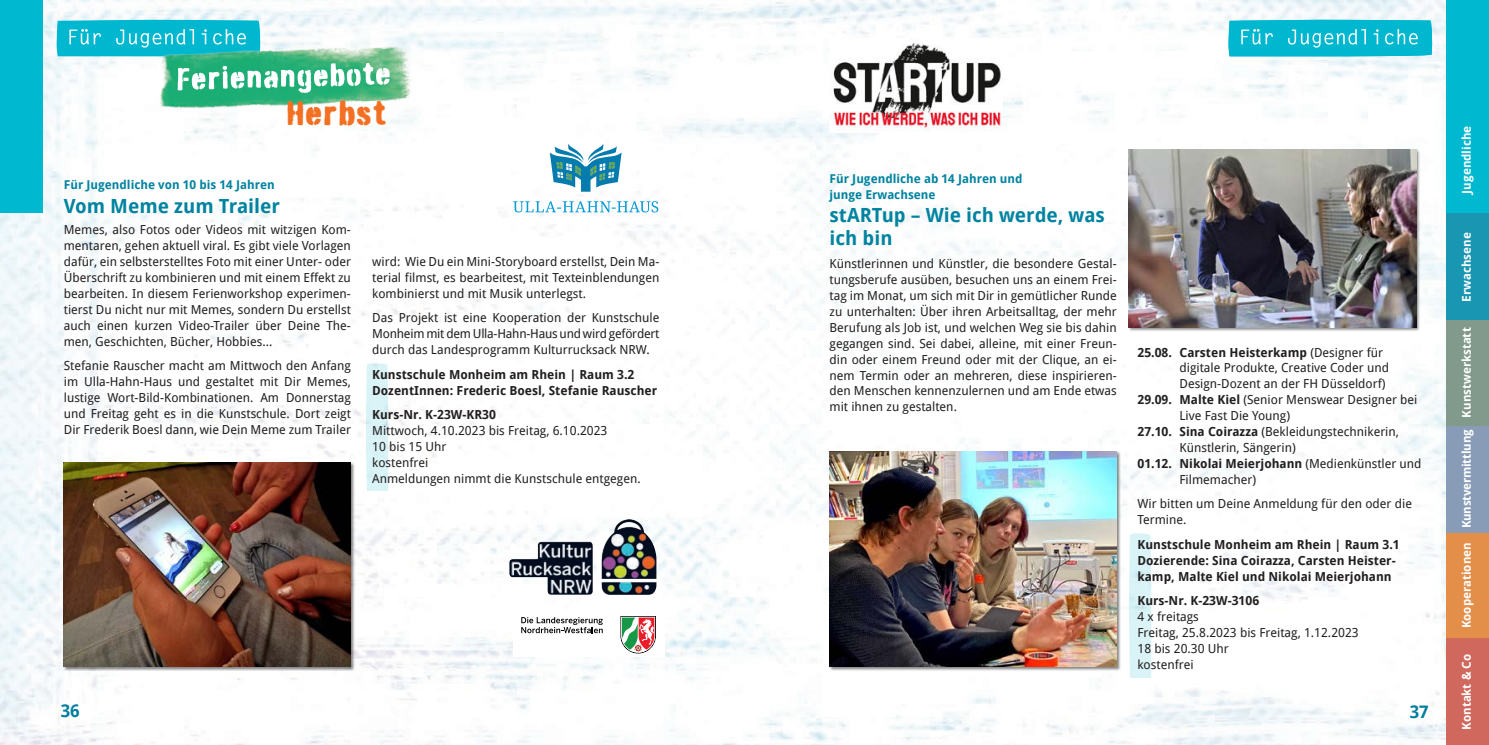
<style>
.page{position:relative;width:1489px;height:745px;background:#fff}
.page>*{position:absolute;margin:0;border:0;box-sizing:border-box;transform-origin:0 0}
.t1{font:34.5px "Burnaby Stencil";letter-spacing:.06em;color:#f36f21}
.t2{font:700 19.5px/23.1px "Droid Sans";color:#0083a0}
.t3{font:700 17.25px "Droid Sans";color:#007d9f}
.t4{font:12.45px/15.9px "Droid Sans";color:#231f20;text-align:justify}
.t5{font:700 12.45px/15.9px "Droid Sans";color:#231f20}
.t6{font:700 12.15px/15.9px "Droid Sans";color:#0083a0}
.t7{font:700 12px "Droid Sans";color:#fff}
.t8{font:700 12px "Droid Sans";letter-spacing:-.02em;color:#fff}
.s1{font-weight:400}
.s2{font-weight:700}
</style>
<div class="page">
<img style="left:0;top:0;width:1446px;height:744px">
<svg style="left:1228px;top:20px;width:204px;height:36px"></svg>
<svg style="left:57px;top:20px;width:203px;height:36px"></svg>
<div style="left:1446px;top:531px;width:42px;height:107px;background:#e48f49"></div>
<div style="left:1446px;top:0;width:42px;height:531px;background:#889cb7"></div>
<div style="left:1446px;top:638px;width:42px;height:106px;background:#d0685d"></div>
<div style="left:1446px;top:0;width:42px;height:425px;background:#819a8b"></div>
<div style="left:1446px;top:0;width:42px;height:319px;background:#1996b1"></div>
<div style="left:1446px;top:0;width:42px;height:213px;background:#00b9d1"></div>
<div style="left:0;top:0;width:43px;height:213px;background:#00b9d1"></div>
<svg style="left:366px;top:361px;width:22px;height:129px"></svg>
<svg style="left:1128px;top:531px;width:23px;height:146px"></svg>
<img style="left:601px;top:519px;width:55px;height:59px">
<div style="left:512px;top:611px;width:152px;height:45px;background:#fff"></div>
<svg style="left:521px;top:617px;width:82px;height:15px"></svg>
<svg style="left:620px;top:616px;width:36px;height:37px"></svg>
<svg style="left:513px;top:201px;width:145px;height:11px"></svg>
<svg style="left:550px;top:144px;width:71px;height:47px"></svg>
<img style="left:829px;top:38px;width:173px;height:94px">
<img style="left:154px;top:44px;width:261px;height:68px">
<svg style="left:178px;top:63px;width:212px;height:30px"></svg>
<div style="left:63px;top:462px;width:292px;height:208px;background:#231f20;opacity:.55"></div>
<img style="left:64px;top:462px;width:287px;height:204px">
<div style="left:1128px;top:149px;width:292px;height:182px;background:#231f20;opacity:.55"></div>
<img style="left:1128px;top:150px;width:287px;height:177px">
<div style="left:828px;top:450px;width:293px;height:220px;background:#231f20;opacity:.55"></div>
<img style="left:829px;top:451px;width:287px;height:215px">
<h1 class="t1" style="left:287px;top:93px;width:100px">Herbst</h1>
<p class="t6" style="left:64px;top:178px;width:212px">Für Jugendliche von 10 bis 14 Jahren</p>
<h2 class="t2" style="left:64px;top:196px;width:217px">Vom Meme zum Trailer</h2>
<p class="t4" style="left:64px;top:223px;width:289px">Memes, also Fotos oder Videos mit witzigen Kom&shy;mentaren, gehen aktuell viral. Es gibt viele Vorlagen dafür, ein selbsterstelltes Foto mit einer Unter- oder Überschrift zu kombinieren und mit einem Effekt zu bearbeiten. In diesem Ferienworkshop experimen&shy;tierst Du nicht nur mit Memes, sondern Du erstellst auch einen kurzen Video-Trailer über Deine The&shy;men, Geschichten, Bücher, Hobbies...</p>
<p class="t4" style="left:64px;top:358px;width:289px">Stefanie Rauscher macht am Mittwoch den Anfang im Ulla-Hahn-Haus und gestaltet mit Dir Memes, lustige Wort-Bild-Kombinationen. Am Donnerstag und Freitag geht es in die Kunstschule. Dort zeigt Dir Frederik Boesl dann, wie Dein Meme zum Trailer</p>
<p class="t4" style="left:372px;top:254px;width:289px">wird: Wie Du ein Mini-Storyboard erstellst, Dein Ma&shy;terial filmst, es bearbeitest, mit Texteinblendungen kombinierst und mit Musik unterlegst.</p>
<p class="t4" style="left:372px;top:311px;width:289px">Das Projekt ist eine Kooperation der Kunstschule Monheim mit dem Ulla-Hahn-Haus und wird gefördert durch das Landesprogramm Kulturrucksack NRW.</p>
<p class="t5" style="left:372px;top:367px;width:286px">Kunstschule Monheim am Rhein | Raum 3.2<br>DozentInnen: Frederic Boesl, Stefanie Rauscher</p>
<p class="t5" style="left:372px;top:407px;width:125px">Kurs-Nr. K-23W-KR30</p>
<p class="t4" style="left:372px;top:423px;width:270px;text-align:left">Mittwoch, 4.10.2023 bis Freitag, 6.10.2023<br>10 bis 15 Uhr<br>kostenfrei<br>Anmeldungen nimmt die Kunstschule entgegen.</p>
<h3 class="t3" style="left:61px;top:703px;width:21px">36</h3>
<p class="t6" style="left:829px;top:171px;width:194px">Für Jugendliche ab 14 Jahren und junge Erwachsene</p>
<h2 class="t2" style="left:829px;top:205px;width:277px">stARTup – Wie ich werde, was ich bin</h2>
<p class="t4" style="left:829px;top:257px;width:289px">Künstlerinnen und Künstler, die besondere Gestal&shy;tungsberufe ausüben, besuchen uns an einem Frei&shy;tag im Monat, um sich mit Dir in gemütlicher Runde zu unterhalten: Über ihren Arbeitsalltag, der mehr Berufung als Job ist, und welchen Weg sie bis dahin gegangen sind. Sei dabei, alleine, mit einer Freun&shy;din oder einem Freund oder mit der Clique, an ei&shy;nem Termin oder an mehreren, diese inspirieren&shy;den Menschen kennenzulernen und am Ende etwas mit ihnen zu gestalten.</p>
<p class="t5" style="left:1137px;top:345px;width:247px">25.08. Carsten Heisterkamp <span class="s1">(Designer für</span></p>
<p class="t4" style="left:1179px;top:361px;width:211px">digitale Produkte, Creative Coder und</p>
<p class="t4" style="left:1179px;top:377px;width:208px">Design-Dozent an der FH Düsseldorf)</p>
<p class="t4" style="left:1137px;top:393px;width:281px"><span class="s2">29.09. Malte Kiel</span> (Senior Menswear Designer bei</p>
<p class="t4" style="left:1179px;top:408px;width:112px">Live Fast Die Young)</p>
<p class="t4" style="left:1137px;top:424px;width:263px"><span class="s2">27.10. Sina Coirazza</span> (Bekleidungstechnikerin,</p>
<p class="t4" style="left:1179px;top:440px;width:118px">Künstlerin, Sängerin)</p>
<p class="t5" style="left:1137px;top:456px;width:285px">01.12. Nikolai Meierjohann <span class="s1">(Medienkünstler und</span></p>
<p class="t4" style="left:1179px;top:472px;width:78px">Filmemacher)</p>
<p class="t4" style="left:1137px;top:496px;width:276px">Wir bitten um Deine Anmeldung für den oder die<br>Termine.</p>
<p class="t5" style="left:1137px;top:537px;width:264px">Kunstschule Monheim am Rhein | Raum 3.1<br>Dozierende: Sina Coirazza, Carsten Heister&shy;kamp, Malte Kiel und Nikolai Meierjohann</p>
<p class="t5" style="left:1137px;top:593px;width:123px">Kurs-Nr. K-23W-3106</p>
<p class="t4" style="left:1137px;top:609px;width:223px;text-align:left">4 x freitags<br>Freitag, 25.8.2023 bis Freitag, 1.12.2023<br>18 bis 20.30 Uhr<br>kostenfrei</p>
<h3 class="t3" style="left:1409px;top:703px;width:21px">37</h3>
<p class="t7" style="left:1461px;top:193px;width:69px;rotate:-90deg">Jugendliche</p>
<p class="t7" style="left:1461px;top:301px;width:71px;rotate:-90deg">Erwachsene</p>
<p class="t7" style="left:1461px;top:417px;width:92px;rotate:-90deg">Kunstwerkstatt</p>
<p class="t8" style="left:1461px;top:528px;width:100px;rotate:-90deg">Kunstvermittlung</p>
<p class="t7" style="left:1461px;top:628px;width:88px;rotate:-90deg">Kooperationen</p>
<p class="t7" style="left:1461px;top:729px;width:77px;rotate:-90deg">Kontakt &amp; Co</p>
</div>
